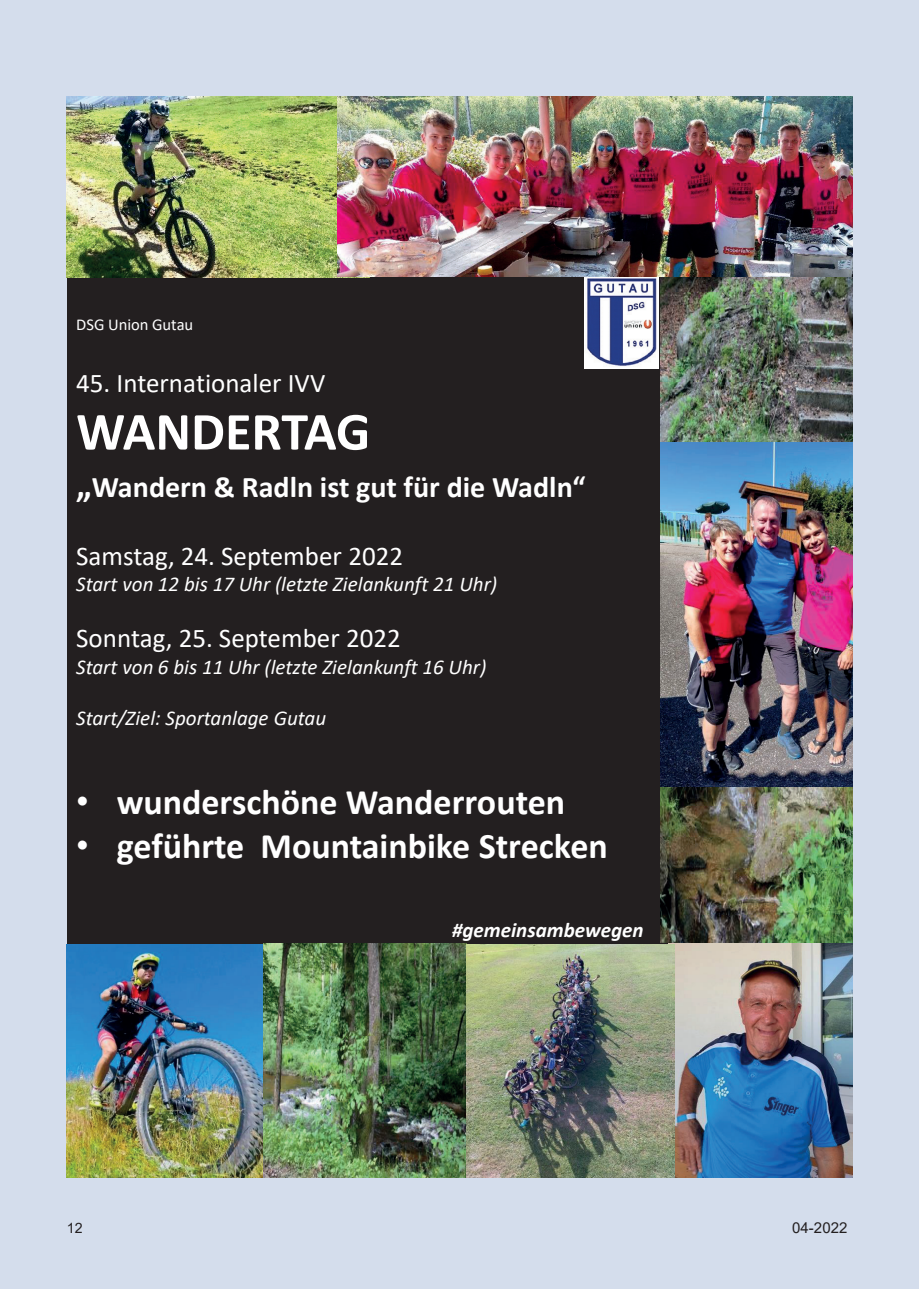
<style>
.page{position:relative;width:919px;height:1289px;background:#fff}
.page>*{position:absolute;margin:0;border:0;box-sizing:border-box;transform-origin:0 0}
.t1{font:700 54px "Calibri";letter-spacing:-.005em;color:#fff}
.t2{font:700 36px "Calibri";color:#fff}
.t3{font:700 30px "Calibri";color:#fff}
.t4{font:27px "Calibri";color:#fff}
.t5{font:italic 21px "Calibri";color:#fff}
.t6{font:italic 700 21px "Calibri";color:#fff}
.t7{font:16.5px "Calibri";color:#fff}
.t8{font:15px "Arial";color:#231f20}
.t9{font:14.25px "Arial";color:#231f20}
.s1{font-size:36px}
.s2{font-family:"Arial";font-weight:400}
</style>
<div class="page">
<div style="left:0;top:0;width:906px;height:1288px;background:#d4ddec"></div>
<div style="left:67px;top:276px;width:785px;height:668px;background:#231f20"></div>
<img style="left:660px;top:276px;width:192px;height:167px">
<img style="left:674px;top:943px;width:178px;height:234px">
<img style="left:660px;top:786px;width:192px;height:156px">
<img style="left:67px;top:944px;width:197px;height:233px">
<img style="left:67px;top:97px;width:302px;height:180px">
<img style="left:264px;top:943px;width:410px;height:234px">
<img style="left:584px;top:277px;width:74px;height:91px">
<img style="left:337px;top:97px;width:515px;height:179px">
<img style="left:660px;top:443px;width:192px;height:343px">
<div style="left:906px;top:0;width:12px;height:1288px;background:#d4ddec"></div>
<p class="t7" style="left:76px;top:313px;width:119px">DSG Union Gutau</p>
<p class="t4" style="left:76px;top:364px;width:251px">45. Internationaler IVV</p>
<h1 class="t1" style="left:76px;top:393px;width:295px">WANDERTAG</h1>
<h3 class="t3" style="left:76px;top:466px;width:511px"><span class="s1">„</span>Wandern &amp; Radln ist gut für die Wadln“</h3>
<p class="t4" style="left:76px;top:537px;width:328px">Samstag, 24. September 2022</p>
<p class="t5" style="left:76px;top:570px;width:422px">Start von 12 bis 17 Uhr (letzte Zielankunft 21 Uhr)</p>
<p class="t4" style="left:76px;top:619px;width:326px">Sonntag, 25. September 2022</p>
<p class="t5" style="left:76px;top:652px;width:412px">Start von 6 bis 11 Uhr (letzte Zielankunft 16 Uhr)</p>
<p class="t5" style="left:76px;top:703px;width:251px">Start/Ziel: Sportanlage Gutau</p>
<h2 class="t2" style="left:76px;top:777px;width:490px"><span class="s2">•</span> wunderschöne Wanderrouten</h2>
<h2 class="t2" style="left:76px;top:820px;width:533px"><span class="s2">•</span> geführte Mountainbike Strecken</h2>
<p class="t9" style="left:67px;top:1217px;width:17px">12</p>
<p class="t6" style="left:452px;top:915px;width:193px">#gemeinsambewegen</p>
<p class="t8" style="left:792px;top:1217px;width:57px">04-2022</p>
</div>
